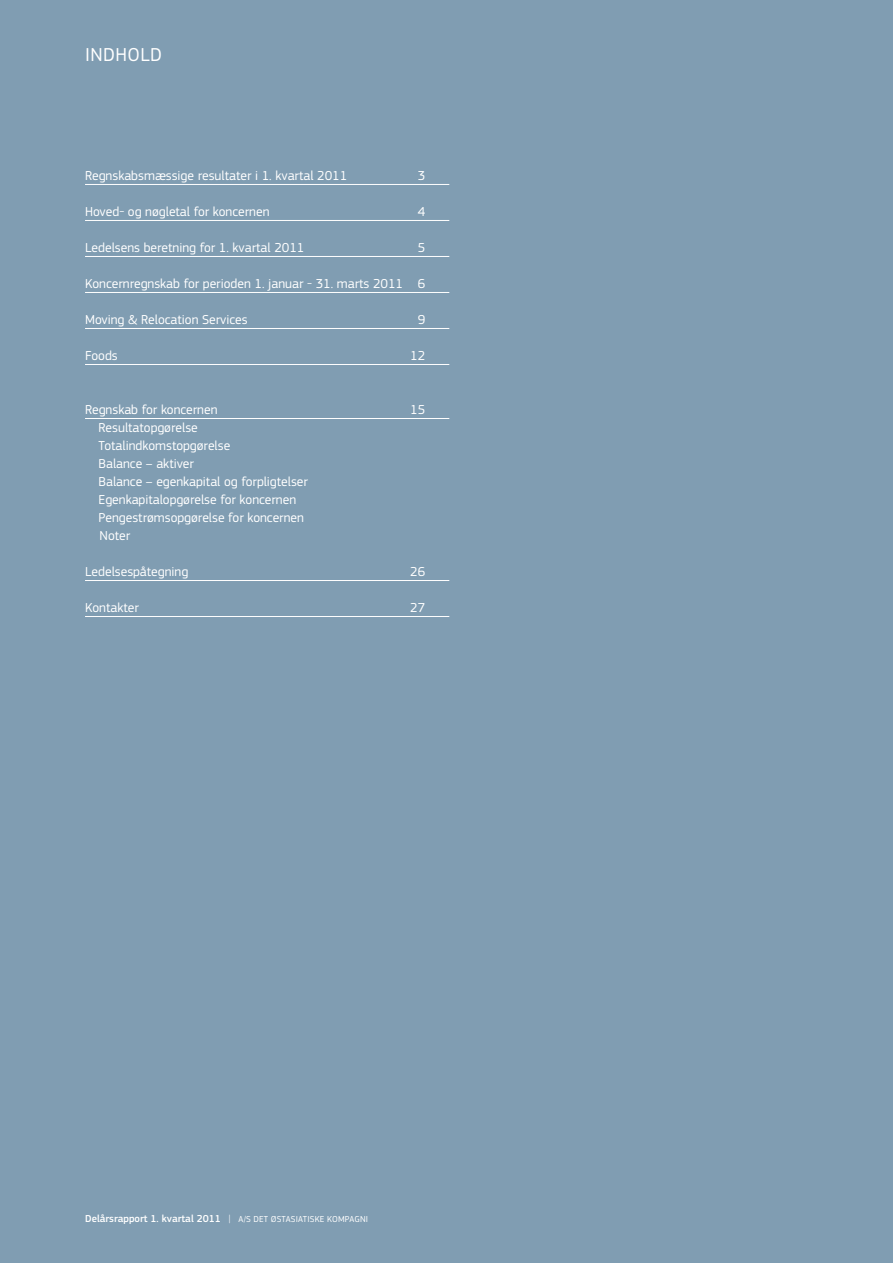
<style>
.page{position:relative;width:893px;height:1263px;background:#809db2}
.page>*{position:absolute;margin:0;border:0;box-sizing:border-box;transform-origin:0 0}
.t1{font:19.5px "PF Square Sans Pro";letter-spacing:.02em;color:#fff}
.t2{font:13.5px/18px "PF Square Sans Pro";color:#fff}
.t3{font:500 10.5px "PF Square Sans Pro";color:#fff}
.s1{font-weight:300;color:#231f20}
.s2{font-weight:400;font-size:9px;color:#231f20}
</style>
<div class="page">
<hr style="left:85px;top:184px;width:364px;height:1px;background:#fff">
<hr style="left:85px;top:220px;width:364px;height:1px;background:#fff">
<hr style="left:85px;top:256px;width:364px;height:1px;background:#fff">
<hr style="left:85px;top:292px;width:364px;height:1px;background:#fff">
<hr style="left:85px;top:328px;width:364px;height:1px;background:#fff">
<hr style="left:85px;top:364px;width:364px;height:1px;background:#fff">
<hr style="left:85px;top:418px;width:364px;height:1px;background:#fff">
<hr style="left:85px;top:580px;width:364px;height:1px;background:#fff">
<hr style="left:85px;top:616px;width:364px;height:1px;background:#fff">
<h1 class="t1" style="left:85px;top:47px;width:79px">INDHOLD</h1>
<p class="t2" style="left:85px;top:167px;width:264px">Regnskabsmæssige resultater i 1. kvartal 2011</p>
<p class="t2" style="left:418px;top:167px;width:9px">3</p>
<p class="t2" style="left:85px;top:203px;width:186px">Hoved- og nøgletal for koncernen</p>
<p class="t2" style="left:418px;top:203px;width:9px">4</p>
<p class="t2" style="left:85px;top:239px;width:221px">Ledelsens beretning for 1. kvartal 2011</p>
<p class="t2" style="left:418px;top:239px;width:9px">5</p>
<p class="t2" style="left:85px;top:275px;width:342px">Koncernregnskab for perioden 1. januar - 31. marts 2011 6</p>
<p class="t2" style="left:85px;top:311px;width:164px">Moving &amp; Relocation Services</p>
<p class="t2" style="left:418px;top:311px;width:9px">9</p>
<p class="t2" style="left:85px;top:347px;width:34px">Foods</p>
<p class="t2" style="left:410px;top:347px;width:17px">12</p>
<p class="t2" style="left:85px;top:401px;width:134px">Regnskab for koncernen</p>
<p class="t2" style="left:410px;top:401px;width:17px">15</p>
<p class="t2" style="left:99px;top:419px;width:211px">Resultatopgørelse<br>Totalindkomstopgørelse<br>Balance – aktiver<br>Balance – egenkapital og forpligtelser<br>Egenkapitalopgørelse for koncernen<br>Pengestrømsopgørelse for koncernen<br>Noter</p>
<p class="t2" style="left:85px;top:563px;width:105px">Ledelsespåtegning</p>
<p class="t2" style="left:410px;top:563px;width:17px">26</p>
<p class="t2" style="left:85px;top:599px;width:55px">Kontakter</p>
<p class="t2" style="left:410px;top:599px;width:17px">27</p>
<p class="t3" style="left:85px;top:1215px;width:285px">Delårsrapport 1. kvartal 2011 <span class="s1">|</span> <span class="s2">A/S DET ØSTASIATISKE KOMPAGNI</span></p>
</div>
